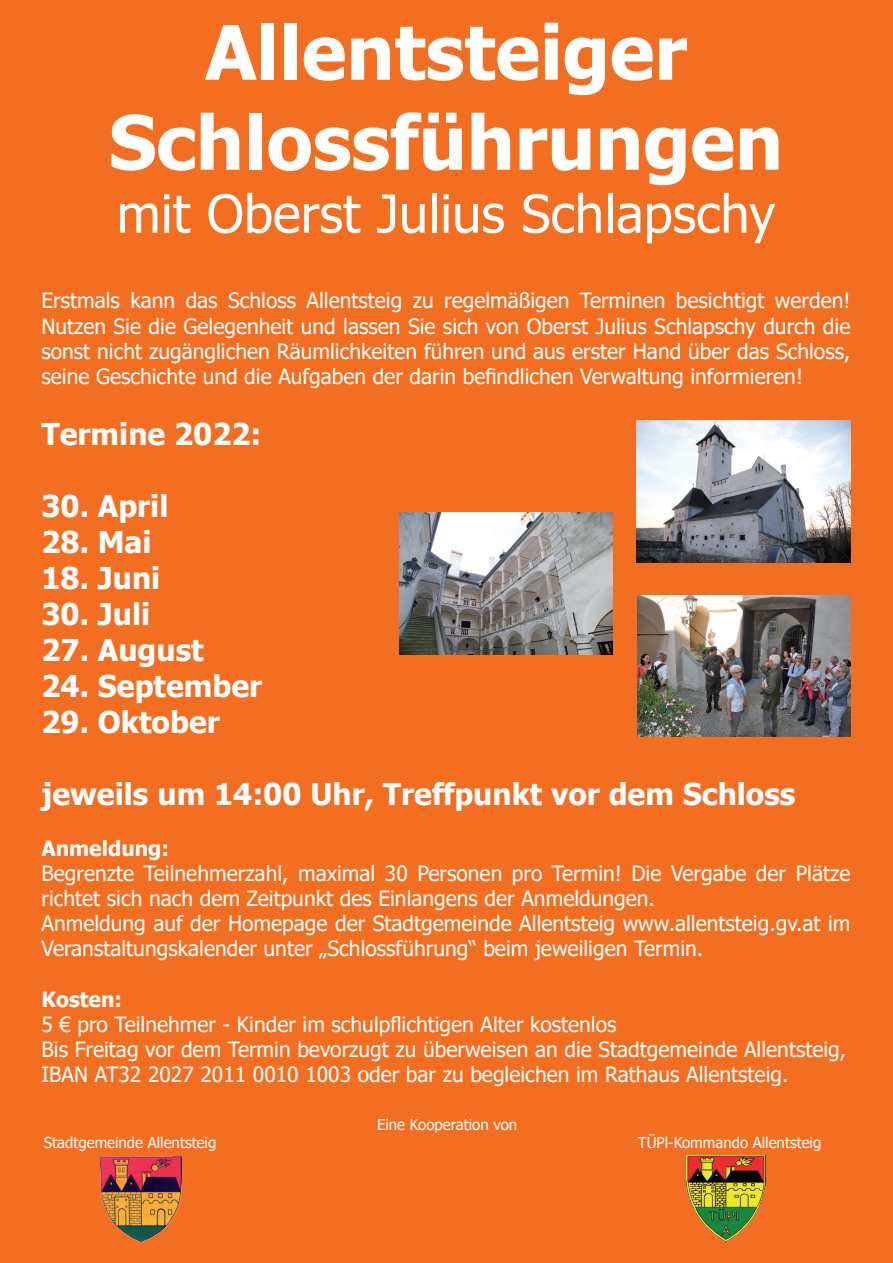
<style>
.page{position:relative;width:893px;height:1263px;background:#f36e21}
.page>*{position:absolute;margin:0;border:0;box-sizing:border-box;transform-origin:0 0}
.t1{font:700 75px "Tahoma";color:#fff}
.t2{font:52.5px "Tahoma";color:#fff}
.t3{font:700 30px "Tahoma";color:#fff}
.t4{font:21px/25.2px "Tahoma";color:#fff}
.t5{font:700 21px "Tahoma";color:#fff}
.t6{font:15px "Tahoma";color:#fff}
</style>
<div class="page">
<img style="left:101px;top:1156px;width:81px;height:85px">
<img style="left:686px;top:1154px;width:80px;height:88px">
<img style="left:400px;top:513px;width:213px;height:141px">
<img style="left:637px;top:420px;width:213px;height:142px">
<img style="left:638px;top:595px;width:212px;height:141px">
<p class="t1" style="left:205px;top:0;width:483px">Allentsteiger</p>
<p class="t1" style="left:109px;top:90px;width:676px">Schlossführungen</p>
<p class="t2" style="left:117px;top:178px;width:660px">mit Oberst Julius Schlapschy</p>
<p class="t4" style="left:41px;top:289px;width:810px;text-align:justify">Erstmals kann das Schloss Allentsteig zu regelmäßigen Terminen besichtigt werden!<br>Nutzen Sie die Gelegenheit und lassen Sie sich von Oberst Julius Schlapschy durch die sonst nicht zugänglichen Räumlichkeiten führen und aus erster Hand über das Schloss, seine Geschichte und die Aufgaben der darin befindlichen Verwaltung informieren!</p>
<p class="t3" style="left:41px;top:413px;width:222px">Termine 2022:</p>
<p class="t3" style="left:41px;top:485px;width:128px">30. April</p>
<p class="t3" style="left:41px;top:521px;width:112px">28. Mai</p>
<p class="t3" style="left:41px;top:557px;width:120px">18. Juni</p>
<p class="t3" style="left:41px;top:593px;width:110px">30. Juli</p>
<p class="t3" style="left:41px;top:629px;width:164px">27. August</p>
<p class="t3" style="left:41px;top:665px;width:222px">24. September</p>
<p class="t3" style="left:41px;top:701px;width:180px">29. Oktober</p>
<p class="t3" style="left:41px;top:773px;width:755px">jeweils um 14:00 Uhr, Treffpunkt vor dem Schloss</p>
<p class="t5" style="left:41px;top:833px;width:129px">Anmeldung:</p>
<p class="t4" style="left:41px;top:862px;width:810px">Begrenzte Teilnehmerzahl, maximal 30 Personen pro Termin! Die Vergabe der Plätze richtet sich nach dem Zeitpunkt des Einlangens der Anmeldungen.</p>
<p class="t4" style="left:41px;top:912px;width:810px">Anmeldung auf der Homepage der Stadtgemeinde Allentsteig www.allentsteig.gv.at im<br>Veranstaltungskalender unter „Schlossführung“ beim jeweiligen Termin.</p>
<p class="t5" style="left:41px;top:984px;width:82px">Kosten:</p>
<p class="t4" style="left:41px;top:1013px;width:577px">5 € pro Teilnehmer - Kinder im schulpflichtigen Alter kostenlos</p>
<p class="t4" style="left:41px;top:1038px;width:806px">Bis Freitag vor dem Termin bevorzugt zu überweisen an die Stadtgemeinde Allentsteig,</p>
<p class="t4" style="left:41px;top:1063px;width:748px">IBAN AT32 2027 2011 0010 1003 oder bar zu begleichen im Rathaus Allentsteig.</p>
<p class="t6" style="left:377px;top:1115px;width:142px">Eine Kooperation von</p>
<p class="t6" style="left:44px;top:1133px;width:174px">Stadtgemeinde Allentsteig</p>
<p class="t6" style="left:638px;top:1133px;width:185px">TÜPl-Kommando Allentsteig</p>
</div>
